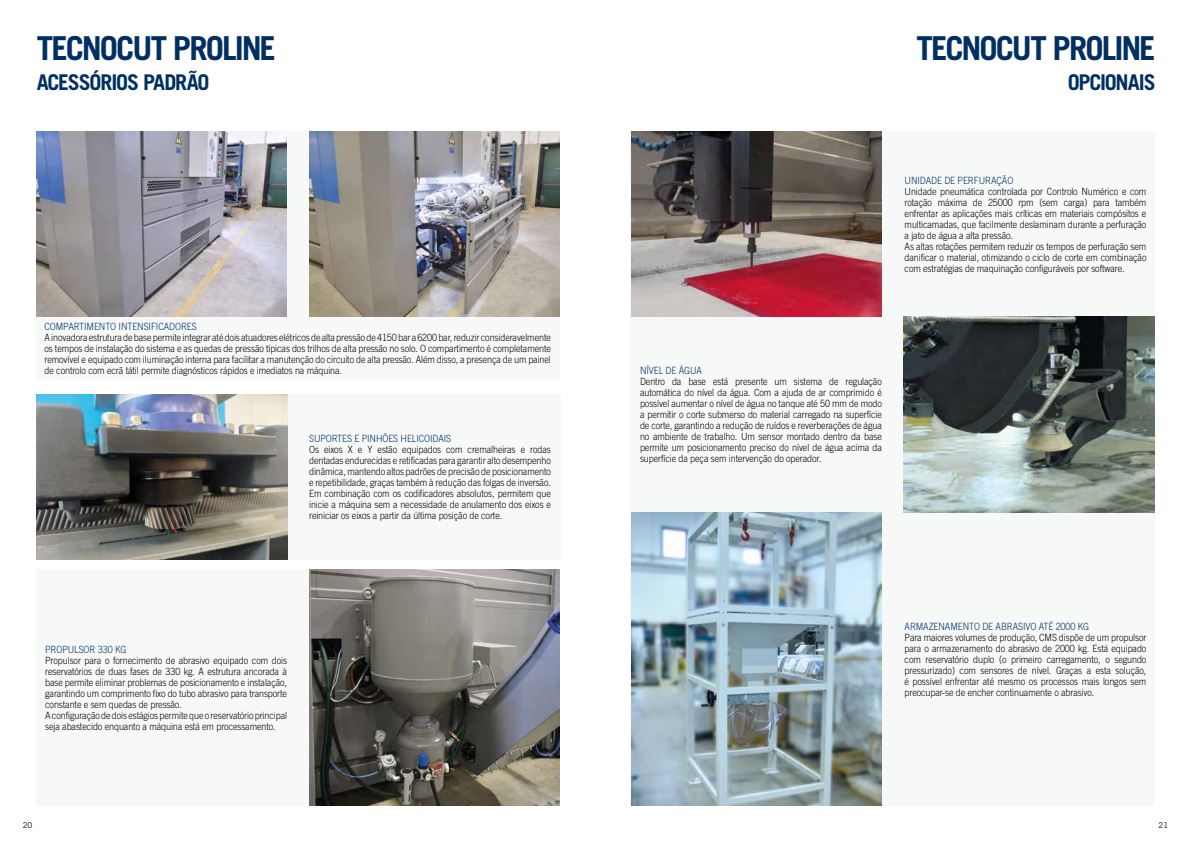
<style>
.page{position:relative;width:1191px;height:842px;background:#fff}
.page>*{position:absolute;margin:0;border:0;box-sizing:border-box;transform-origin:0 0}
.t1{font:700 33px "Trade Gothic LT Std";letter-spacing:-.06em;color:#003063}
.t2{font:700 21.7px "Trade Gothic LT Std";letter-spacing:-.055em;color:#003063}
.t3{font:300 10px/11px "Trade Gothic LT Std";letter-spacing:-.01em;color:#000;text-align:justify;scale:.9 1}
.t4{font:300 10px "Trade Gothic LT Std";letter-spacing:-.01em;color:#003063;scale:.9 1}
.t5{font:8px "Trade Gothic LT Std";color:#000}
</style>
<div class="page">
<div style="left:36px;top:394px;width:524px;height:166px;background:#f7f9f9"></div>
<div style="left:37px;top:570px;width:523px;height:236px;background:#f7f9f9"></div>
<div style="left:37px;top:132px;width:523px;height:248px;background:#f7f9f9"></div>
<img style="left:309px;top:132px;width:251px;height:184px">
<img style="left:37px;top:394px;width:250px;height:166px">
<img style="left:309px;top:570px;width:250px;height:236px">
<img style="left:36px;top:132px;width:250px;height:184px">
<div style="left:631px;top:132px;width:524px;height:674px;background:#f7f9f9"></div>
<img style="left:631px;top:132px;width:251px;height:184px">
<img style="left:904px;top:316px;width:250px;height:197px">
<img style="left:631px;top:513px;width:251px;height:293px">
<h1 class="t1" style="left:37px;top:28px;width:241px">TECNOCUT PROLINE</h1>
<h2 class="t2" style="left:37px;top:69px;width:174px">ACESSÓRIOS PADRÃO</h2>
<p class="t4" style="left:45px;top:321px;width:171px">COMPARTIMENTO INTENSIFICADORES</p>
<p class="t3" style="left:45px;top:332px;width:564px">A inovadora estrutura de base permite integrar até dois atuadores elétricos de alta pressão de 4150 bar a 6200 bar, reduzir consideravelmente os tempos de instalação do sistema e as quedas de pressão típicas dos trilhos de alta pressão no solo. O compartimento é completamente removível e equipado com iluminação interna para facilitar a manutenção do circuito de alta pressão. Além disso, a presença de um painel de controlo com ecrã tátil permite diagnósticos rápidos e imediatos na máquina.</p>
<p class="t4" style="left:309px;top:433px;width:159px">SUPORTES E PINHÕES HELICOIDAIS</p>
<p class="t3" style="left:309px;top:444px;width:270px">Os eixos X e Y estão equipados com cremalheiras e rodas dentadas endurecidas e retificadas para garantir alto desempenho dinâmica, mantendo altos padrões de precisão de posicionamento e repetibilidade, graças também à redução das folgas de inversão.<br>Em combinação com os codificadores absolutos, permitem que inicie a máquina sem a necessidade de anulamento dos eixos e reiniciar os eixos a partir da última posição de corte.</p>
<p class="t4" style="left:45px;top:643px;width:92px">PROPULSOR 330 KG</p>
<p class="t3" style="left:45px;top:655px;width:270px;text-align:left">Propulsor para o fornecimento de abrasivo equipado com dois reservatórios de duas fases de 330 kg. A estrutura ancorada à base permite eliminar problemas de posicionamento e instalação, garantindo um comprimento fixo do tubo abrasivo para transporte constante e sem quedas de pressão.<br>A configuração de dois estágios permite que o reservatório principal seja abastecido enquanto a máquina está em processamento.</p>
<h1 class="t1" style="left:916px;top:28px;width:241px">TECNOCUT PROLINE</h1>
<h2 class="t2" style="left:1067px;top:69px;width:89px">OPCIONAIS</h2>
<p class="t4" style="left:904px;top:174px;width:122px">UNIDADE DE PERFURAÇÃO</p>
<p class="t3" style="left:904px;top:185px;width:270px;text-align:left">Unidade pneumática controlada por Controlo Numérico e com rotação máxima de 25000 rpm (sem carga) para também enfrentar as aplicações mais críticas em materiais compósitos e multicamadas, que facilmente deslaminam durante a perfuração a jato de água a alta pressão.<br>As altas rotações permitem reduzir os tempos de perfuração sem danificar o material, otimizando o ciclo de corte em combinação com estratégias de maquinação configuráveis por software.</p>
<p class="t4" style="left:640px;top:365px;width:70px">NÍVEL DE ÁGUA</p>
<p class="t3" style="left:640px;top:376px;width:270px">Dentro da base está presente um sistema de regulação automática do nível da água. Com a ajuda de ar comprimido é possível aumentar o nível de água no tanque até 50 mm de modo a permitir o corte submerso do material carregado na superfície de corte, garantindo a redução de ruídos e reverberações de água no ambiente de trabalho. Um sensor montado dentro da base permite um posicionamento preciso do nível de água acima da superfície da peça sem intervenção do operador.</p>
<p class="t4" style="left:904px;top:620px;width:206px">ARMAZENAMENTO DE ABRASIVO ATÉ 2000 KG</p>
<p class="t3" style="left:904px;top:632px;width:270px">Para maiores volumes de produção, CMS dispõe de um propulsor para o armazenamento do abrasivo de 2000 kg. Está equipado com reservatório duplo (o primeiro carregamento, o segundo pressurizado) com sensores de nível. Graças a esta solução, é possível enfrentar até mesmo os processos mais longos sem preocupar-se de encher continuamente o abrasivo.</p>
<p class="t5" style="left:23px;top:820px;width:11px">20</p>
<p class="t5" style="left:1158px;top:820px;width:11px">21</p>
</div>
